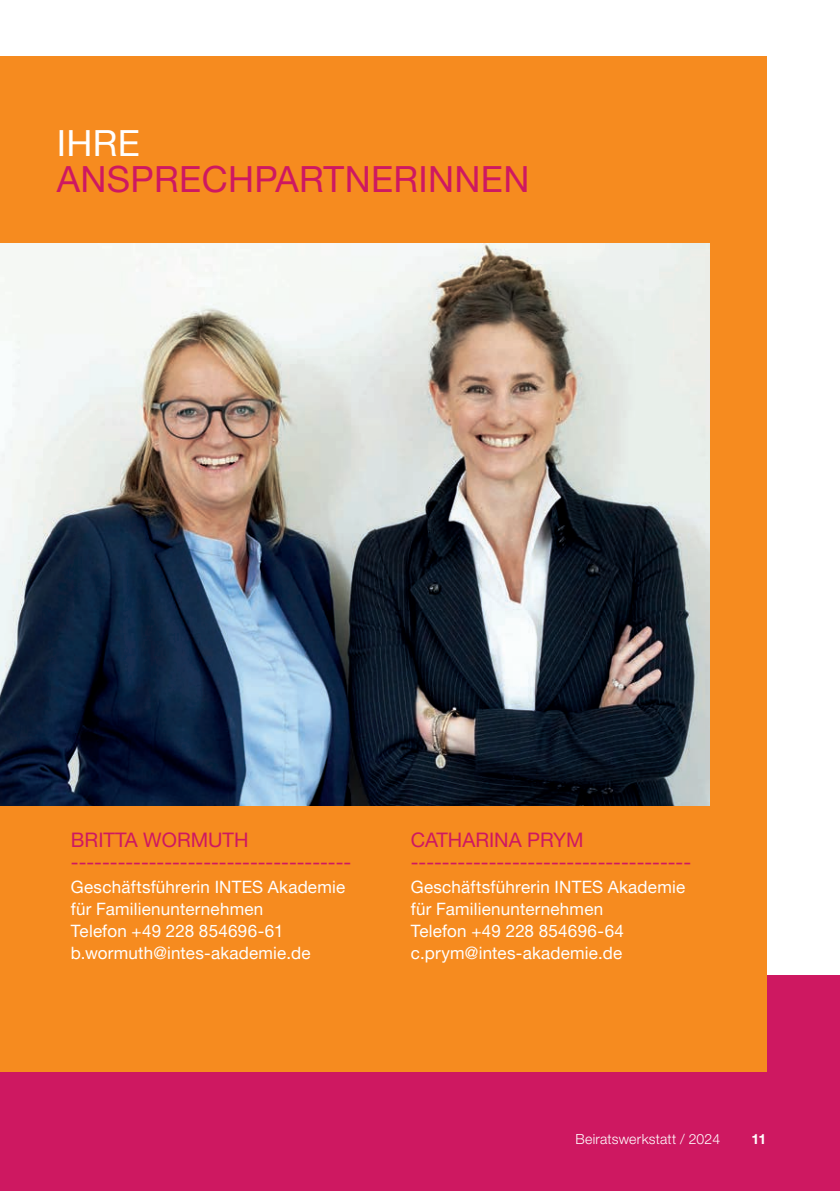
<style>
.page{position:relative;width:840px;height:1191px;background:#fff}
.page>*{position:absolute;margin:0;border:0;box-sizing:border-box;transform-origin:0 0}
.t1{font:36px "Helvetica Neue LT Pro";letter-spacing:.01em;color:#ce1861}
.t2{font:36px "Helvetica Neue LT Pro";color:#fff}
.t3{font:20px/22px "Helvetica Neue LT Pro";color:#ce1861}
.t4{font:17px/22px "Helvetica Neue LT Pro";letter-spacing:.015em;color:#fff}
.t5{font:300 14px "Helvetica Neue LT Pro";letter-spacing:.015em;color:#fff}
.t6{font:700 14px "Helvetica Neue LT Pro";color:#fff}
</style>
<div class="page">
<div style="left:0;top:975px;width:839px;height:216px;background:#ce1861"></div>
<div style="left:0;top:57px;width:765px;height:1014px;background:#f68b1f"></div>
<img style="left:0;top:244px;width:709px;height:561px">
<h1 class="t2" style="left:57px;top:121px;width:85px">IHRE</h1>
<h1 class="t1" style="left:57px;top:157px;width:474px">ANSPRECHPARTNERINNEN</h1>
<p class="t3" style="left:71px;top:828px;width:282px">BRITTA WORMUTH ------------------------------------</p>
<p class="t4" style="left:71px;top:875px;width:276px">Geschäftsführerin INTES Akademie für Familienunternehmen<br>Telefon +49 228 854696-61 b.wormuth@intes-akademie.de</p>
<p class="t3" style="left:410px;top:828px;width:282px">CATHARINA PRYM ------------------------------------</p>
<p class="t4" style="left:410px;top:875px;width:276px">Geschäftsführerin INTES Akademie für Familienunternehmen<br>Telefon +49 228 854696-64 c.prym@intes-akademie.de</p>
<p class="t5" style="left:575px;top:1130px;width:146px">Beiratswerkstatt / 2024</p>
<p class="t6" style="left:751px;top:1130px;width:16px">11</p>
</div>
